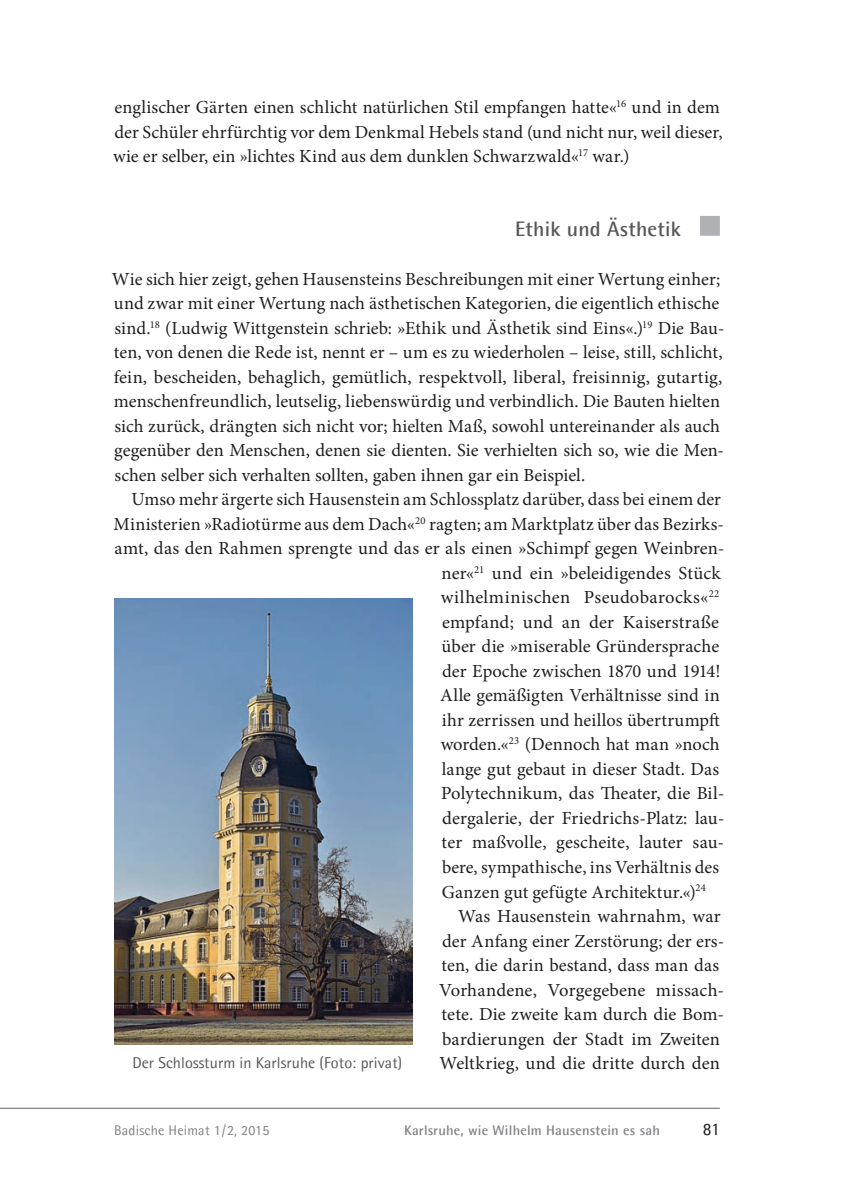
<style>
.page{position:relative;width:844px;height:1191px;background:#fff}
.page>*{position:absolute;margin:0;border:0;box-sizing:border-box;transform-origin:0 0}
.t1{font:700 21px "Agfa Rotis Semisans";letter-spacing:.01em;color:#57585a}
.t2{font:18.38px/24.5px "Minion Pro";color:#1d1e1f}
.t3{font:18.38px "Minion Pro";letter-spacing:.02em;color:#1d1e1f}
.t4{font:17.5px "Agfa Rotis Semisans";color:#1d1e1f}
.t5{font:15.75px "Agfa Rotis Semisans";letter-spacing:.005em;color:#57585a}
.t6{font:700 14px "Agfa Rotis Semisans";letter-spacing:.015em;color:#808285}
.t7{font:14px "Agfa Rotis Semisans";letter-spacing:.015em;color:#808285}
</style>
<div class="page">
<hr style="left:0;top:1108px;width:719px;height:1px;background:#636366">
<div style="left:699px;top:216px;width:20px;height:20px;background:#b0b1b5"></div>
<img style="left:114px;top:599px;width:298px;height:446px">
<p class="t2" style="left:113px;top:97px;width:610px">englischer Gärten einen schlicht natürlichen Stil empfangen hatte«<sup>16</sup> und in dem der Schüler ehrfürchtig vor dem Denkmal Hebels stand (und nicht nur, weil dieser, wie er selber, ein »lichtes Kind aus dem dunklen Schwarzwald«<sup>17</sup> war.)</p>
<p class="t1" style="left:515px;top:216px;width:167px">Ethik und Ästhetik</p>
<p class="t2" style="left:112px;top:268px;width:609px">Wie sich hier zeigt, gehen Hausensteins Beschreibungen mit einer Wertung einher;</p>
<p class="t2" style="left:114px;top:293px;width:606px">und zwar mit einer Wertung nach ästhetischen Kategorien, die eigentlich ethische</p>
<p class="t2" style="left:114px;top:317px;width:611px">sind.<sup>18</sup> (Ludwig Wittgenstein schrieb: »Ethik und Ästhetik sind Eins«.)<sup>19</sup> Die Bau-</p>
<p class="t2" style="left:114px;top:342px;width:610px">ten, von denen die Rede ist, nennt er – um es zu wiederholen – leise, still, schlicht,</p>
<p class="t2" style="left:114px;top:366px;width:610px">fein, bescheiden, behaglich, gemütlich, respektvoll, liberal, freisinnig, gutartig,</p>
<p class="t2" style="left:114px;top:391px;width:607px">menschenfreundlich, leutselig, liebenswürdig und verbindlich. Die Bauten hielten</p>
<p class="t2" style="left:114px;top:415px;width:606px">sich zurück, drängten sich nicht vor; hielten Maß, sowohl untereinander als auch</p>
<p class="t2" style="left:114px;top:440px;width:611px">gegenüber den Menschen, denen sie dienten. Sie verhielten sich so, wie die Men-</p>
<p class="t2" style="left:114px;top:464px;width:472px">schen selber sich verhalten sollten, gaben ihnen gar ein Beispiel.</p>
<p class="t2" style="left:132px;top:489px;width:590px">Umso mehr ärgerte sich Hausenstein am Schlossplatz darüber, dass bei einem der</p>
<p class="t2" style="left:113px;top:513px;width:612px">Ministerien »Radiotürme aus dem Dach«<sup>20</sup> ragten; am Marktplatz über das Bezirks-</p>
<p class="t2" style="left:114px;top:538px;width:611px">amt, das den Rahmen sprengte und das er als einen »Schimpf gegen Weinbren-</p>
<p class="t2" style="left:441px;top:562px;width:280px">ner«<sup>21</sup> und ein »beleidigendes Stück</p>
<p class="t3" style="left:440px;top:590px;width:280px">wilhelminischen Pseudobarocks«<sup>22</sup></p>
<p class="t2" style="left:442px;top:611px;width:278px">empfand; und an der Kaiserstraße</p>
<p class="t2" style="left:441px;top:636px;width:279px">über die »miserable Gründersprache</p>
<p class="t2" style="left:442px;top:660px;width:279px">der Epoche zwischen 1870 und 1914!</p>
<p class="t2" style="left:440px;top:685px;width:281px">Alle gemäßigten Verhältnisse sind in</p>
<p class="t2" style="left:441px;top:709px;width:279px">ihr zerrissen und heillos übertrumpft</p>
<p class="t2" style="left:440px;top:734px;width:280px">worden.«<sup>23</sup> (Dennoch hat man »noch</p>
<p class="t2" style="left:441px;top:758px;width:279px">lange gut gebaut in dieser Stadt. Das</p>
<p class="t2" style="left:441px;top:783px;width:284px">Polytechnikum, das Theater, die Bil-</p>
<p class="t2" style="left:442px;top:807px;width:283px">dergalerie, der Friedrichs-Platz: lau-</p>
<p class="t2" style="left:441px;top:832px;width:284px">ter maßvolle, gescheite, lauter sau-</p>
<p class="t2" style="left:442px;top:856px;width:278px">bere, sympathische, ins Verhältnis des</p>
<p class="t2" style="left:441px;top:881px;width:266px">Ganzen gut gefügte Architektur.«)<sup>24</sup></p>
<p class="t2" style="left:458px;top:905px;width:264px">Was Hausenstein wahrnahm, war</p>
<p class="t2" style="left:442px;top:930px;width:283px">der Anfang einer Zerstörung; der ers-</p>
<p class="t2" style="left:441px;top:954px;width:279px">ten, die darin bestand, dass man das</p>
<p class="t2" style="left:439px;top:979px;width:286px">Vorhandene, Vorgegebene missach-</p>
<p class="t2" style="left:441px;top:1003px;width:284px">tete. Die zweite kam durch die Bom-</p>
<p class="t2" style="left:442px;top:1028px;width:279px">bardierungen der Stadt im Zweiten</p>
<p class="t5" style="left:132px;top:1053px;width:271px">Der Schlossturm in Karlsruhe (Foto: privat)</p>
<p class="t2" style="left:439px;top:1052px;width:281px">Weltkrieg, und die dritte durch den</p>
<p class="t7" style="left:114px;top:1121px;width:157px">Badische Heimat 1 / 2, 2015</p>
<p class="t6" style="left:404px;top:1121px;width:257px">Karlsruhe, wie Wilhelm Hausenstein es sah</p>
<p class="t4" style="left:702px;top:1118px;width:18px">81</p>
</div>
